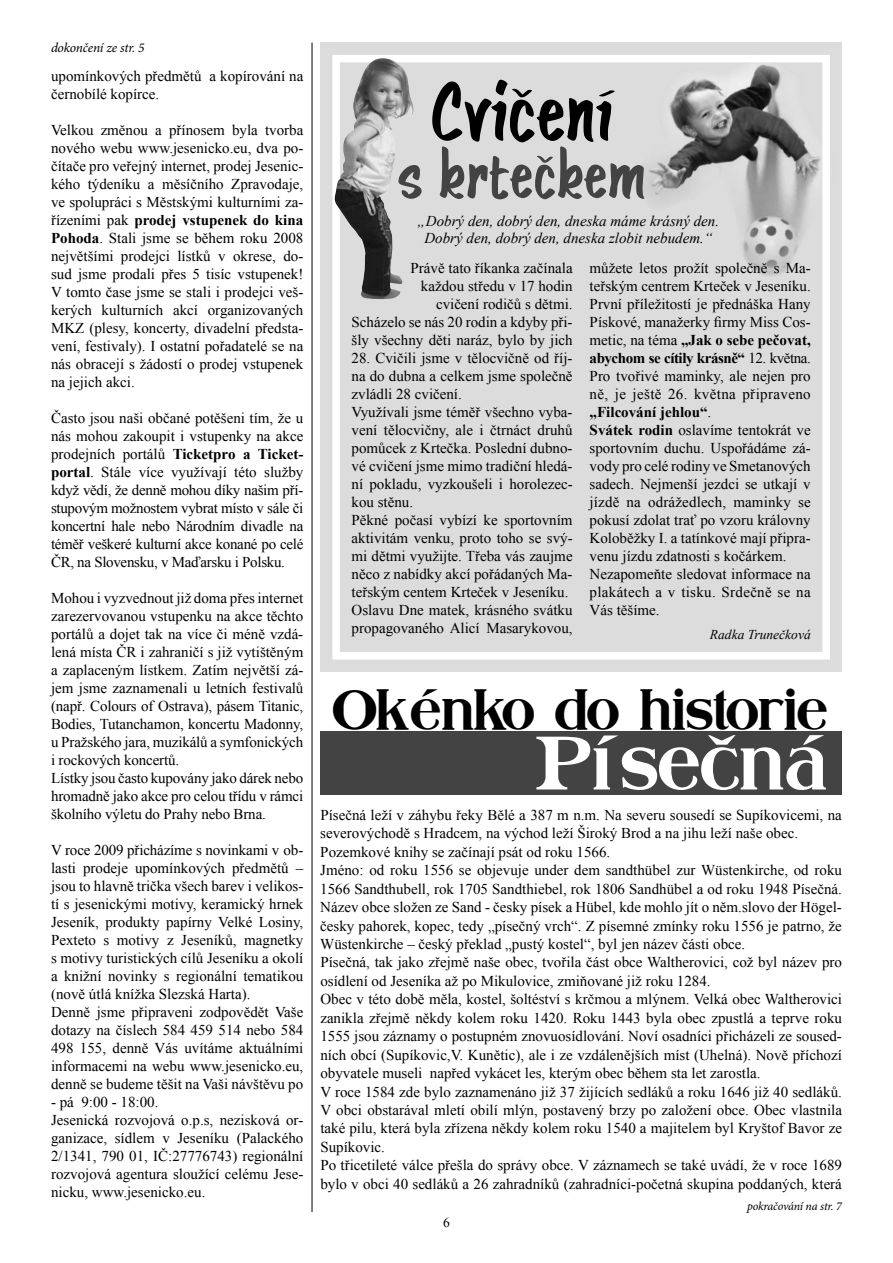
<style>
.page{position:relative;width:893px;height:1263px;background:#fff}
.page>*{position:absolute;margin:0;border:0;box-sizing:border-box;transform-origin:0 0}
.t1{font:87px "The End BB";color:#000}
.t2{font:70.5px "The End BB";color:#434343}
.t3{font:66px "LHF Colonial Roman";letter-spacing:-.005em;color:#fff}
.t4{font:48px "LHF Colonial Roman";letter-spacing:-.03em;color:#000}
.t5{font:15px/18px "Times New Roman";color:#000}
.t6{font:italic 15px/16.5px "Times New Roman";color:#000;text-align:center}
.t7{font:italic 13.5px "Minion Pro";letter-spacing:-.02em;color:#000}
.t8{font:italic 13.5px "Times New Roman";color:#000}
.t9{font:13.5px "Times New Roman";color:#000}
.t10{font:italic 12px "Minion Pro";letter-spacing:-.015em;color:#000}
.s1{font-weight:700}
</style>
<div class="page">
<div style="left:320px;top:43px;width:522px;height:629px;background:#dcdcdc"></div>
<div style="left:320px;top:731px;width:522px;height:63px;background:#434343"></div>
<hr style="left:312px;top:43px;width:1px;height:1169px;background:#000">
<svg style="left:708px;top:735px;width:27px;height:10px"></svg>
<img style="left:640px;top:65px;width:180px;height:211px">
<div style="left:332px;top:55px;width:498px;height:604px;border:8px solid #fff"></div>
<img style="left:334px;top:58px;width:80px;height:242px">
<p class="t7" style="left:51px;top:43px;width:95px">dokončení ze str. 5</p>
<p class="t5" style="left:51px;top:66px;width:254px">upomínkových předmětů a kopírování na černobílé kopírce.</p>
<p class="t5" style="left:51px;top:120px;width:254px;text-align:justify">Velkou změnou a přínosem byla tvorba nového webu www.jesenicko.eu, dva po&shy;čítače pro veřejný internet, prodej Jesenic&shy;kého týdeníku a měsíčního Zpravodaje, ve spolupráci s Městskými kulturními za&shy;řízeními pak <span class="s1">prodej vstupenek do kina Pohoda</span>. Stali jsme se během roku 2008 největšími prodejci lístků v okrese, do&shy;sud jsme prodali přes 5 tisíc vstupenek!<br>V tomto čase jsme se stali i prodejci veš&shy;kerých kulturních akcí organizovaných MKZ (plesy, koncerty, divadelní předsta&shy;vení, festivaly). I ostatní pořadatelé se na nás obracejí s žádostí o prodej vstupenek na jejich akci.</p>
<p class="t5" style="left:51px;top:408px;width:254px;text-align:justify">Často jsou naši občané potěšeni tím, že u nás mohou zakoupit i vstupenky na akce prodejních portálů <span class="s1">Ticketpro a Ticket&shy;portal</span>. Stále více využívají této služby když vědí, že denně mohou díky našim pří&shy;stupovým možnostem vybrat místo v sále či koncertní hale nebo Národním divadle na téměř veškeré kulturní akce konané po celé ČR, na Slovensku, v Maďarsku i Polsku.</p>
<p class="t5" style="left:51px;top:588px;width:254px">Mohou i vyzvednout již doma přes internet zarezervovanou vstupenku na akce těchto portálů a dojet tak na více či méně vzdá&shy;lená místa ČR i zahraničí s již vytištěným a zaplaceným lístkem. Zatím největší zá&shy;jem jsme zaznamenali u letních festivalů (např. Colours of Ostrava), pásem Titanic, Bodies, Tutanchamon, koncertu Madonny, u Pražského jara, muzikálů a symfonických i rockových koncertů.<br>Lístky jsou často kupovány jako dárek nebo hromadně jako akce pro celou třídu v rámci školního výletu do Prahy nebo Brna.</p>
<p class="t5" style="left:51px;top:840px;width:254px">V roce 2009 přicházíme s novinkami v ob&shy;lasti prodeje upomínkových předmětů – jsou to hlavně trička všech barev i velikos&shy;tí s jesenickými motivy, keramický hrnek Jeseník, produkty papírny Velké Losiny, Pexteto s motivy z Jeseníků, magnetky s motivy turistických cílů Jeseníku a okolí a knižní novinky s regionální tematikou (nově útlá knížka Slezská Harta).<br>Denně jsme připraveni zodpovědět Vaše dotazy na číslech 584 459 514 nebo 584<br>498 155, denně Vás uvítáme aktuálními informacemi na webu www.jesenicko.eu, denně se budeme těšit na Vaši návštěvu po</p>
<p class="t5" style="left:51px;top:1092px;width:254px">- pá 9:00 - 18:00.<br>Jesenická rozvojová o.p.s, nezisková or&shy;ganizace, sídlem v Jeseníku (Palackého 2/1341, 790 01, IČ:27776743) regionální rozvojová agentura sloužící celému Jese&shy;nicku, www.jesenicko.eu.</p>
<h1 class="t1" style="left:431px;top:73px;width:184px">Cvičení</h1>
<h2 class="t2" style="left:397px;top:143px;width:250px">s krtečkem</h2>
<p class="t6" style="left:418px;top:213px;width:303px">„Dobrý den, dobrý den, dneska máme krásný den.<br>Dobrý den, dobrý den, dneska zlobit nebudem.“</p>
<p class="t5" style="left:351px;top:259px;width:223px;text-align:right">Právě tato říkanka začínala<br>každou středu v 17 hodin<br>cvičení rodičů s dětmi.<br>Scházelo se nás 20 rodin a kdyby při&shy;šly všechny děti naráz, bylo by jich</p>
<p class="t5" style="left:351px;top:349px;width:223px">28. Cvičili jsme v tělocvičně od říj&shy;na do dubna a celkem jsme společně zvládli 28 cvičení.<br>Využívali jsme téměř všechno vyba&shy;vení tělocvičny, ale i čtrnáct druhů pomůcek z Krtečka. Poslední dubno&shy;vé cvičení jsme mimo tradiční hledá&shy;ní pokladu, vyzkoušeli i horolezec&shy;kou stěnu.<br>Pěkné počasí vybízí ke sportovním aktivitám venku, proto toho se svý&shy;mi dětmi využijte. Třeba vás zaujme něco z nabídky akcí pořádaných Ma&shy;teřským centem Krteček v Jeseníku.<br>Oslavu Dne matek, krásného svátku propagovaného Alicí Masarykovou,</p>
<p class="t5" style="left:590px;top:259px;width:223px">můžete letos prožít společně s Ma&shy;teřským centrem Krteček v Jeseníku.<br>První příležitostí je přednáška Hany Pískové, manažerky firmy Miss Cos&shy;metic, na téma <span class="s1">„Jak o sebe pečovat, abychom se cítily krásně“</span> 12. května.<br>Pro tvořivé maminky, ale nejen pro ně, je ještě 26. května připraveno <span class="s1">„Filcování jehlou“</span>.<br><span class="s1">Svátek rodin</span> oslavíme tentokrát ve sportovním duchu. Uspořádáme zá&shy;vody pro celé rodiny ve Smetanových sadech. Nejmenší jezdci se utkají v jízdě na odrážedlech, maminky se pokusí zdolat trať po vzoru královny Koloběžky I. a tatínkové mají připra&shy;venu jízdu zdatnosti s kočárkem.<br>Nezapomeňte sledovat informace na plakátech a v tisku. Srdečně se na Vás těšíme.</p>
<p class="t8" style="left:710px;top:627px;width:102px">Radka Trunečková</p>
<h3 class="t4" style="left:333px;top:676px;width:498px">Okénko do historie</h3>
<h3 class="t3" style="left:536px;top:716px;width:294px">Písecná</h3>
<p class="t5" style="left:320px;top:805px;width:523px;line-height:18.5px">Písečná leží v záhybu řeky Bělé a 387 m n.m. Na severu sousedí se Supíkovicemi, na severovýchodě s Hradcem, na východ leží Široký Brod a na jihu leží naše obec.<br>Pozemkové knihy se začínají psát od roku 1566.<br>Jméno: od roku 1556 se objevuje under dem sandthübel zur Wüstenkirche, od roku 1566 Sandthubell, rok 1705 Sandthiebel, rok 1806 Sandhübel a od roku 1948 Písečná.<br>Název obce složen ze Sand - česky písek a Hübel, kde mohlo jít o něm.slovo der Högel&shy;česky pahorek, kopec, tedy „písečný vrch“. Z písemné zmínky roku 1556 je patrno, že Wüstenkirche – český překlad „pustý kostel“, byl jen název části obce.<br>Písečná, tak jako zřejmě naše obec, tvořila část obce Waltherovici, což byl název pro osídlení od Jeseníka až po Mikulovice, zmiňované již roku 1284.<br>Obec v této době měla, kostel, šoltéství s krčmou a mlýnem. Velká obec Waltherovici zanikla zřejmě někdy kolem roku 1420. Roku 1443 byla obec zpustlá a teprve roku 1555 jsou záznamy o postupném znovuosídlování. Noví osadníci přicházeli ze soused&shy;ních obcí (Supíkovic,V. Kunětic), ale i ze vzdálenějších míst (Uhelná). Nově příchozí obyvatele museli napřed vykácet les, kterým obec během sta let zarostla.<br>V roce 1584 zde bylo zaznamenáno již 37 žijících sedláků a roku 1646 již 40 sedláků.<br>V obci obstarával mletí obilí mlýn, postavený brzy po založení obce. Obec vlastnila také pilu, která byla zřízena někdy kolem roku 1540 a majitelem byl Kryštof Bavor ze Supíkovic.<br>Po třicetileté válce přešla do správy obce. V záznamech se také uvádí, že v roce 1689 bylo v obci 40 sedláků a 26 zahradníků (zahradníci-početná skupina poddaných, která</p>
<p class="t9" style="left:443px;top:1214px;width:8px">6</p>
<p class="t10" style="left:747px;top:1201px;width:96px">pokračování na str. 7</p>
</div>
